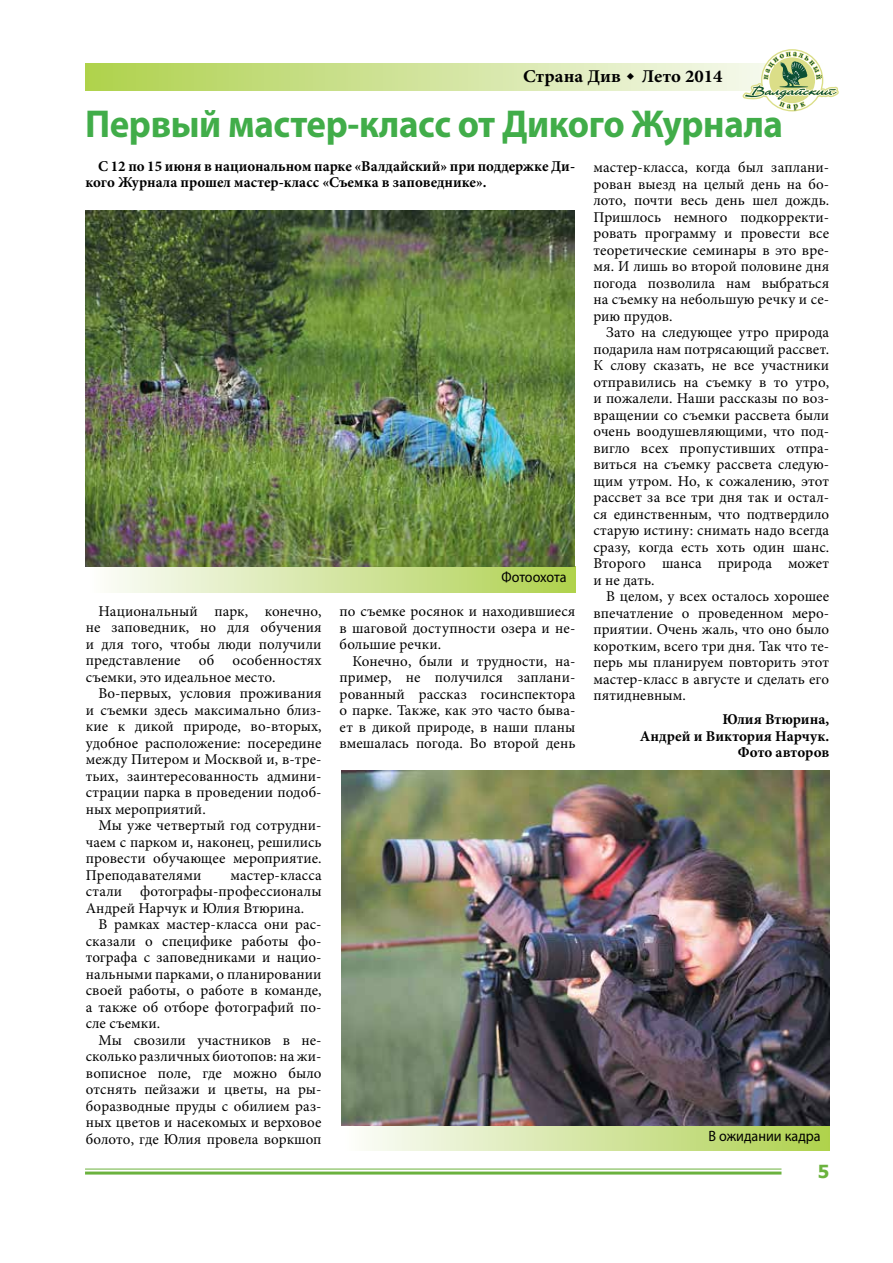
<style>
.page{position:relative;width:893px;height:1263px;background:#fff}
.page>*{position:absolute;margin:0;border:0;box-sizing:border-box;transform-origin:0 0}
.t1{font:700 39px "Myriad Pro";letter-spacing:-.01em;color:#41ad49;scale:.95 1}
.t2{font:700 18px "Minion Pro";color:#000;scale:1.04 1}
.t3{font:700 18px "Tahoma";color:#6bb23e}
.t4{font:15px/16.5px "Minion Pro";letter-spacing:.005em;color:#000;text-align:justify}
.t5{font:700 15px/16.5px "Minion Pro";color:#000;text-align:right}
.t6{font:15px "Myriad Pro";color:#000;scale:.94 1}
.s1{font-family:"Tahoma"}
</style>
<div class="page">
<hr style="left:85px;top:1168px;width:696px;height:1px;background:#6bb23e">
<hr style="left:85px;top:1171px;width:696px;height:3px;background:#6bb23e">
<svg style="left:86px;top:64px;width:656px;height:26px;background:#d0e39a"></svg>
<svg style="left:742px;top:49px;width:97px;height:63px"></svg>
<div style="left:88px;top:567px;width:487px;height:25px;background:linear-gradient(to right,#fcfdfc,#afd14e)"></div>
<img style="left:85px;top:210px;width:490px;height:357px">
<div style="left:343px;top:1125px;width:486px;height:26px;background:linear-gradient(to right,#fcfdfc,#afd14f)"></div>
<img style="left:341px;top:771px;width:488px;height:354px">
<p class="t2" style="left:523px;top:64px;width:193px">Страна Див <span class="s1">٠</span> Лето 2014</p>
<h1 class="t1" style="left:85px;top:99px;width:736px">Первый мастер-класс от Дикого Журнала</h1>
<p class="t5" style="left:85px;top:158px;width:491px;text-align:left;text-indent:13px">С 12 по 15 июня в национальном парке «Валдайский» при поддержке Ди&shy;кого Журнала прошел мастер-класс «Съемка в заповеднике».</p>
<p class="t4" style="left:593px;top:159px;width:237px">мастер-класса, когда был заплани&shy;рован выезд на целый день на бо&shy;лото, почти весь день шел дождь.<br>Пришлось немного подкорректи&shy;ровать программу и провести все теоретические семинары в это вре&shy;мя. И лишь во второй половине дня погода позволила нам выбраться на съемку на небольшую речку и се&shy;рию прудов.</p>
<p class="t4" style="left:593px;top:324px;width:237px;text-indent:13px">Зато на следующее утро природа подарила нам потрясающий рассвет.<br>К слову сказать, не все участники отправились на съемку в то утро, и пожалели. Наши рассказы по воз&shy;вращении со съемки рассвета были очень воодушевляющими, что под&shy;вигло всех пропустивших отпра&shy;виться на съемку рассвета следую&shy;щим утром. Но, к сожалению, этот рассвет за все три дня так и остал&shy;ся единственным, что подтвердило старую истину: снимать надо всегда сразу, когда есть хоть один шанс.<br>Второго шанса природа может и не дать.</p>
<p class="t4" style="left:593px;top:588px;width:237px;text-indent:13px">В целом, у всех осталось хорошее впечатление о проведенном меро&shy;приятии. Очень жаль, что оно было коротким, всего три дня. Так что те&shy;перь мы планируем повторить этот мастер-класс в августе и сделать его пятидневным.</p>
<p class="t5" style="left:640px;top:711px;width:191px">Юлия Втюрина,<br>Андрей и Виктория Нарчук.<br>Фото авторов</p>
<p class="t6" style="left:501px;top:568px;width:71px">Фотоохота</p>
<p class="t4" style="left:86px;top:603px;width:237px;text-indent:13px">Национальный парк, конечно, не заповедник, но для обучения и для того, чтобы люди получили представление об особенностях съемки, это идеальное место.</p>
<p class="t4" style="left:86px;top:685px;width:237px;text-indent:13px">Во-первых, условия проживания и съемки здесь максимально близ&shy;кие к дикой природе, во‑вторых, удобное расположение: посередине между Питером и Москвой и, в-тре&shy;тьих, заинтересованность админи&shy;страции парка в проведении подоб&shy;ных мероприятий.</p>
<p class="t4" style="left:86px;top:817px;width:237px;text-indent:13px">Мы уже четвертый год сотрудни&shy;чаем с парком и, наконец, решились провести обучающее мероприятие.<br>Преподавателями</p>
<p class="t4" style="left:340px;top:603px;width:237px">по съемке росянок и находившиеся в шаговой доступности озера и не&shy;большие речки.</p>
<p class="t4" style="left:340px;top:653px;width:237px;text-indent:13px">Конечно, были и трудности, на&shy;пример, не получился заплани&shy;рованный рассказ госинспектора о парке. Также, как это часто быва&shy;ет в дикой природе, в наши планы вмешалась погода. Во второй день</p>
<p class="t4" style="left:86px;top:867px;width:237px;text-indent:145px">мастер-класса стали фотографы-профессионалы Андрей Нарчук и Юлия Втюрина.</p>
<p class="t4" style="left:86px;top:916px;width:237px;text-indent:13px">В рамках мастер-класса они рас&shy;сказали о специфике работы фо&shy;тографа с заповедниками и нацио&shy;нальными парками, о планировании своей работы, о работе в команде, а также об отборе фотографий по&shy;сле съемки.</p>
<p class="t4" style="left:86px;top:1032px;width:237px;text-indent:13px">Мы свозили участников в не&shy;сколько различных биотопов: на жи&shy;вописное поле, где можно было отснять пейзажи и цветы, на ры&shy;боразводные пруды с обилием раз&shy;ных цветов и насекомых и верховое болото, где Юлия провела воркшоп</p>
<p class="t6" style="left:709px;top:1127px;width:121px">В ожидании кадра</p>
<p class="t3" style="left:818px;top:1159px;width:13px">5</p>
</div>
